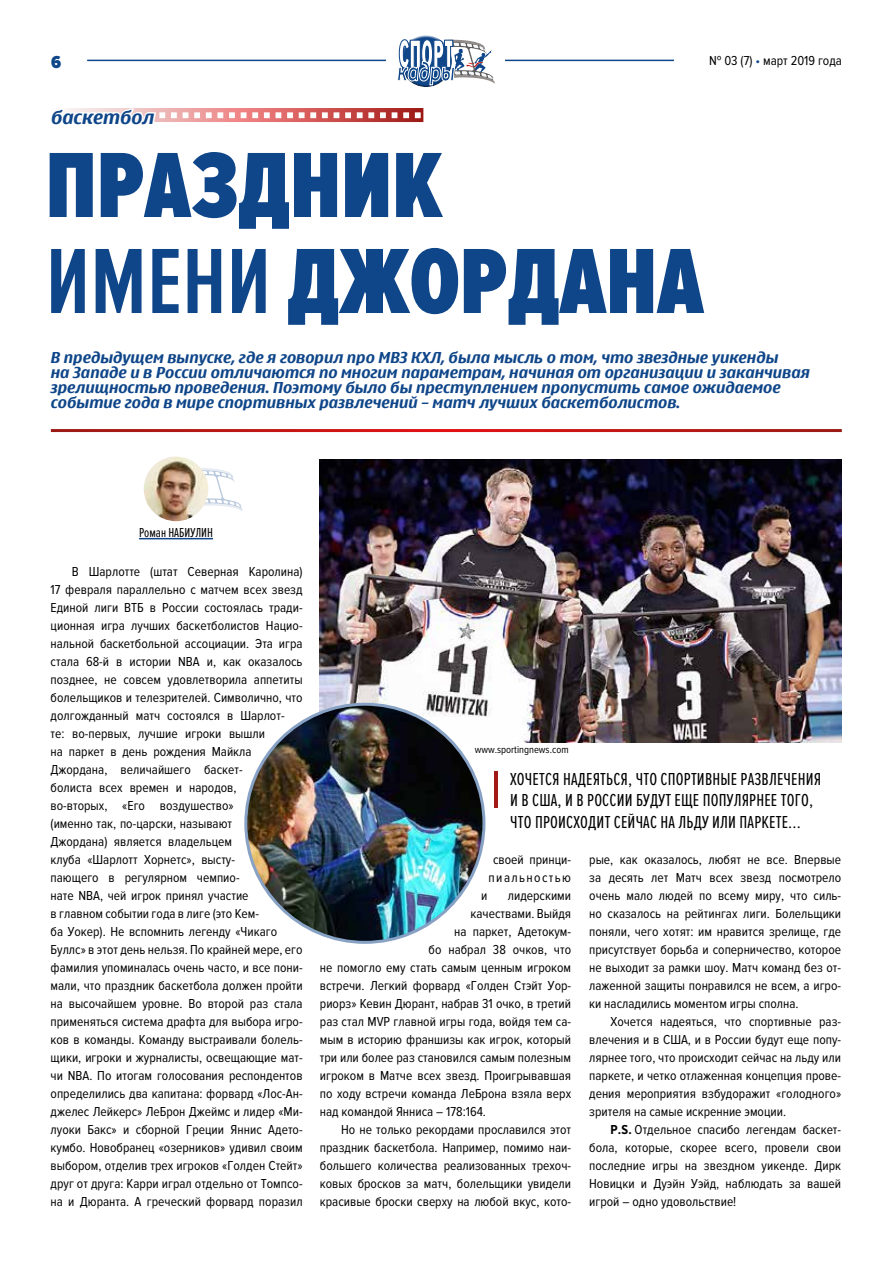
<style>
.page{position:relative;width:893px;height:1263px;background:#fff}
.page>*{position:absolute;margin:0;border:0;box-sizing:border-box;transform-origin:0 0}
.t1{font:900 96px/96px "Proxima Nova Ex Cn";color:#0f4689}
.t2{font:50.4px "Proxima Nova Ex Cn";color:#fff}
.t3{font:18px/21.6px "Proxima Nova Ex Cn";letter-spacing:.01em;color:#000}
.t4{font:700 18px "Nokia Sans S60";color:#0f4689}
.t5{font:900 18px "Proxima Nova Cond";color:#0f4689}
.t6{font:700 15px/15px "Nokia Sans S60";color:#0f4689}
.t7{font:13.5px/18px "Proxima Nova Cond";color:#000;text-align:justify}
.t8{font:13.5px/18px "Proxima Nova Cond";letter-spacing:.105em;color:#000;text-align:center}
.t9{font:13.5px "Proxima Nova Ex Cn";color:#000}
.t10{font:10.5px "Proxima Nova Cond";color:#000}
.s1{color:#0f4689}
.s2{font-weight:600}
.s3{font-weight:700}
</style>
<div class="page">
<hr style="left:87px;top:60px;width:587px;height:1px;background:#0f4689">
<div style="left:387px;top:24px;width:118px;height:65px;background:#fff"></div>
<div style="left:397px;top:35px;width:56px;height:25px;background:#fff;opacity:.75"></div>
<svg style="left:397px;top:39px;width:98px;height:48px"></svg>
<svg style="left:201px;top:468px;width:42px;height:44px"></svg>
<hr style="left:139px;top:538px;width:74px;height:1px;background:#0f4689">
<img style="left:144px;top:457px;width:64px;height:64px;border-radius:32px">
<svg style="left:64px;top:108px;width:359px;height:14px"></svg>
<img style="left:320px;top:459px;width:521px;height:283px">
<img style="left:247px;top:705px;width:237px;height:237px">
<h3 class="t5" style="left:51px;top:52px;width:12px">6</h3>
<p class="t7" style="left:709px;top:52px;width:134px">№ 03 (7) <span class="s1">•</span> март 2019 года</p>
<h3 class="t4" style="left:51px;top:106px;width:105px">баскетбол</h3>
<h1 class="t1" style="left:46px;top:141px;width:659px">ПРАЗДНИК<br><span class="s2">ИМЕНИ</span> ДЖОРДАНА</h1>
<p class="t6" style="left:51px;top:350px;width:760px">В предыдущем выпуске, где я говорил про МВЗ КХЛ, была мысль о том, что звездные уикенды<br>на Западе и в России отличаются по многим параметрам, начиная от организации и заканчивая зрелищностью проведения. Поэтому было бы преступлением пропустить самое ожидаемое событие года в мире спортивных развлечений – матч лучших баскетболистов.</p>
<p class="t9" style="left:139px;top:525px;width:75px">Роман НАБИУЛИН</p>
<p class="t7" style="left:51px;top:563px;width:254px;text-align:left;text-indent:21px">В Шарлотте (штат Северная Каролина)<br>17 февраля параллельно с матчем всех звезд Единой лиги ВТБ в России состоялась тради&shy;ционная игра лучших баскетболистов Нацио&shy;нальной баскетбольной ассоциации. Эта игра стала 68‑й в истории NBA и, как оказалось позднее, не совсем удовлетворила аппетиты болельщиков и телезрителей. Символично, что долгожданный матч состоялся в Шарлот-<br>те: во‑первых, лучшие игроки вышли<br>на паркет в день рождения Майкла Джордана, величайшего баскет-<br>болиста всех времен и народов,<br>во‑вторых, «Его воздушество»<br>(именно так, по-царски, называют<br>Джордана) является владельцем<br>клуба «Шарлотт Хорнетс», высту-<br>пающего в регулярном чемпио-<br>нате NBA, чей игрок принял участие<br>в главном событии года в лиге (это Кем-<br>ба Уокер). Не вспомнить легенду «Чикаго Буллс» в этот день нельзя. По крайней мере, его фамилия упоминалась очень часто, и все пони&shy;мали, что праздник баскетбола должен пройти на высочайшем уровне. Во второй раз стала применяться система драфта для выбора игро&shy;ков в команды. Команду выстраивали болель&shy;щики, игроки и журналисты, освещающие мат&shy;чи NBA. По итогам голосования респондентов определились два капитана: форвард «Лос-Ан&shy;джелес Лейкерс» ЛеБрон Джеймс и лидер «Ми&shy;луоки Бакс» и сборной Греции Яннис Адето&shy;кумбо. Новобранец «озерников» удивил своим выбором, отделив трех игроков «Голден Стейт» друг от друга: Карри играл отдельно от Томпсо&shy;на и Дюранта. А греческий форвард поразил</p>
<p class="t10" style="left:475px;top:744px;width:95px">www.sportingnews.com</p>
<h2 class="t2" style="left:492px;top:762px;width:10px">|</h2>
<h3 class="t3" style="left:510px;top:768px;width:313px">ХОЧЕТСЯ НАДЕЯТЬСЯ, ЧТО СПОРТИВНЫЕ РАЗВЛЕЧЕНИЯ<br>И В США, И В РОССИИ БУДУТ ЕЩЕ ПОПУЛЯРНЕЕ ТОГО,<br>ЧТО ПРОИСХОДИТ СЕЙЧАС НА ЛЬДУ ИЛИ ПАРКЕТЕ...</h3>
<p class="t8" style="left:489px;top:851px;width:84px">своей принци&shy;пиальностью</p>
<p class="t7" style="left:481px;top:887px;width:8px">и</p>
<p class="t7" style="left:508px;top:887px;width:65px">лидерскими</p>
<p class="t7" style="left:471px;top:905px;width:102px">качествами. Выйдя</p>
<p class="t7" style="left:454px;top:923px;width:119px">на паркет, Адетокум-</p>
<p class="t7" style="left:429px;top:941px;width:144px">бо набрал 38 очков, что</p>
<p class="t7" style="left:320px;top:959px;width:253px">не помогло ему стать самым ценным игроком</p>
<p class="t7" style="left:320px;top:977px;width:253px">встречи. Легкий форвард «Голден Стэйт Уор-</p>
<p class="t7" style="left:320px;top:995px;width:253px">риорз» Кевин Дюрант, набрав 31 очко, в третий</p>
<p class="t7" style="left:320px;top:1013px;width:253px">раз стал MVP главной игры года, войдя тем са-</p>
<p class="t7" style="left:320px;top:1031px;width:253px">мым в историю франшизы как игрок, который</p>
<p class="t7" style="left:320px;top:1049px;width:253px">три или более раз становился самым полезным</p>
<p class="t7" style="left:320px;top:1067px;width:253px">игроком в Матче всех звезд. Проигрывавшая</p>
<p class="t7" style="left:320px;top:1085px;width:253px">по ходу встречи команда ЛеБрона взяла верх</p>
<p class="t7" style="left:320px;top:1103px;width:168px">над командой Янниса – 178:164.</p>
<p class="t7" style="left:341px;top:1121px;width:231px">Но не только рекордами прославился этот</p>
<p class="t7" style="left:320px;top:1139px;width:253px">праздник баскетбола. Например, помимо наи-</p>
<p class="t7" style="left:320px;top:1157px;width:253px">большего количества реализованных трехоч-</p>
<p class="t7" style="left:320px;top:1175px;width:253px">ковых бросков за матч, болельщики увидели</p>
<p class="t7" style="left:320px;top:1193px;width:253px">красивые броски сверху на любой вкус, кото-</p>
<p class="t7" style="left:589px;top:851px;width:253px">рые, как оказалось, любят не все. Впервые за десять лет Матч всех звезд посмотрело очень мало людей по всему миру, что силь&shy;но сказалось на рейтингах лиги. Болельщики поняли, чего хотят: им нравится зрелище, где присутствует борьба и соперничество, которое не выходит за рамки шоу. Матч команд без от&shy;лаженной защиты понравился не всем, а игро&shy;ки насладились моментом игры сполна.</p>
<p class="t7" style="left:589px;top:1013px;width:253px;text-indent:21px">Хочется надеяться, что спортивные раз&shy;влечения и в США, и в России будут еще попу&shy;лярнее того, что происходит сейчас на льду или паркете, и четко отлаженная концепция прове&shy;дения мероприятия взбудоражит «голодного» зрителя на самые искренние эмоции.</p>
<p class="t7" style="left:589px;top:1121px;width:253px;text-indent:21px"><span class="s3">P. S.</span> Отдельное спасибо легендам баскет&shy;бола, которые, скорее всего, провели свои последние игры на звездном уикенде. Дирк Новицки и Дуэйн Уэйд, наблюдать за вашей игрой – одно удовольствие!</p>
</div>
